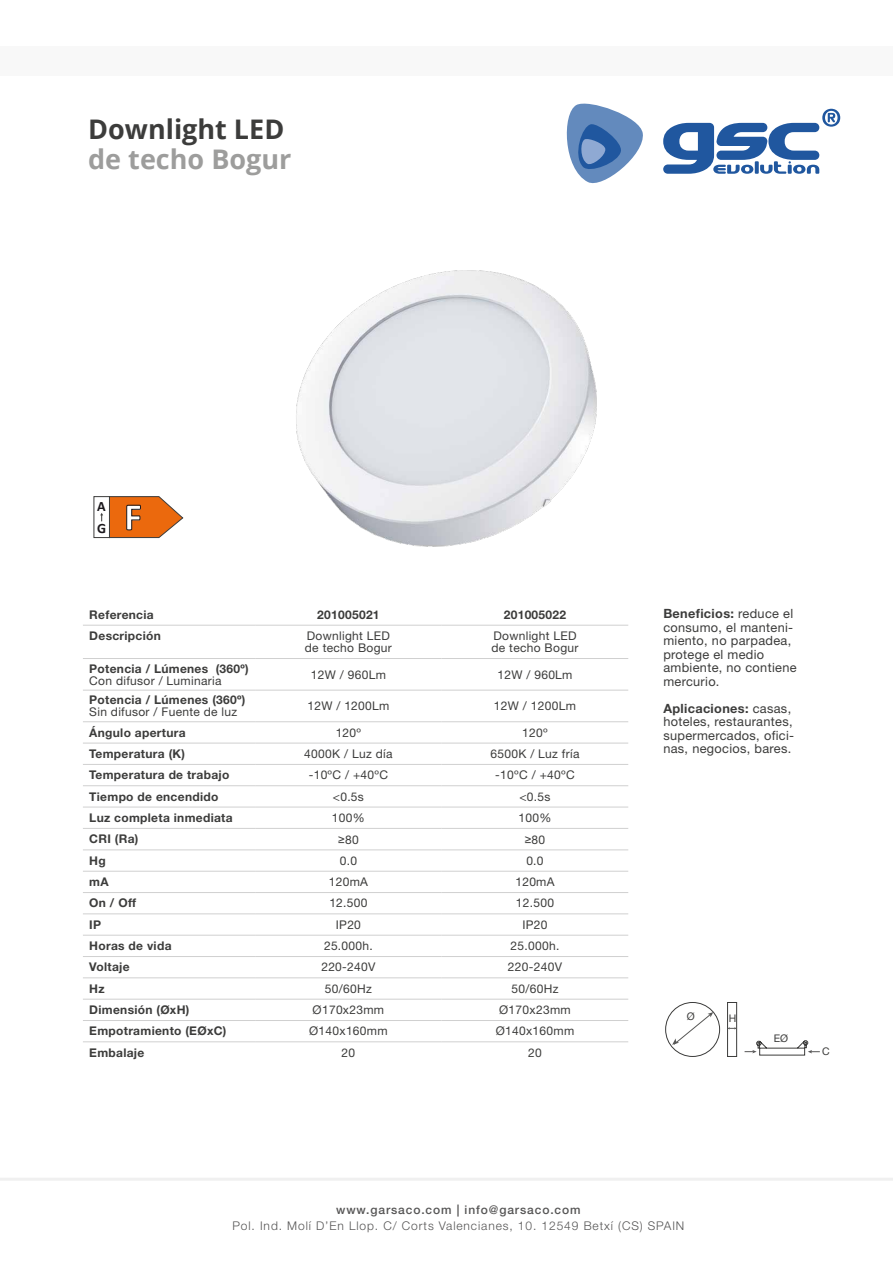
<style>
.page{position:relative;width:893px;height:1263px;background:#fff}
.page>*{position:absolute;margin:0;border:0;box-sizing:border-box;transform-origin:0 0}
.t1{font:700 38.85px "Calibri";color:#fff}
.t2{font:700 27px "Open Sans";color:#3c3c3b}
.t3{font:700 27px "Open Sans";color:#9d9d9c}
.t4{font:700 14.25px/22.6px "Calibri";color:#1b181c}
.t5{font:12.75px/13.5px "Helvetica Neue LT Std";letter-spacing:.025em;color:#3c3c3b}
.t6{font:12px/12px "Helvetica Neue LT Std";letter-spacing:.025em;color:#3c3c3b}
.t7{font:700 12px "Helvetica Neue LT Std";letter-spacing:.025em;color:#3c3c3b}
.t8{font:300 12px "Helvetica Neue";letter-spacing:.075em;color:#565555}
.t9{font:500 12px "Helvetica Neue";letter-spacing:.075em;color:#565555}
.t10{font:10.5px "Helvetica Neue LT Std";color:#3c3c3b}
.s1{font-family:"Arial Narrow"}
.s2{font-weight:700}
</style>
<div class="page">
<svg style="left:663px;top:109px;width:177px;height:65px"></svg>
<svg style="left:566px;top:103px;width:77px;height:81px"></svg>
<hr style="left:0;top:1178px;width:893px;height:3px;background:#f0f0f0">
<div style="left:0;top:47px;width:893px;height:29px;background:#f8f8f8"></div>
<img style="left:296px;top:270px;width:301px;height:277px">
<svg style="left:110px;top:496px;width:74px;height:42px"></svg>
<div style="left:94px;top:496px;width:16px;height:42px;background:#fff;border:1px solid #3c3c3b"></div>
<svg style="left:100px;top:513px;width:3px;height:8px"></svg>
<hr style="left:83px;top:658px;width:172px;height:1px;background:#d0d0d0">
<hr style="left:255px;top:658px;width:187px;height:1px;background:#d0d0d0">
<hr style="left:442px;top:658px;width:186px;height:1px;background:#d0d0d0">
<hr style="left:83px;top:690px;width:172px;height:1px;background:#d0d0d0">
<hr style="left:255px;top:690px;width:187px;height:1px;background:#d0d0d0">
<hr style="left:442px;top:690px;width:186px;height:1px;background:#d0d0d0">
<hr style="left:83px;top:721px;width:172px;height:1px;background:#d0d0d0">
<hr style="left:255px;top:721px;width:187px;height:1px;background:#d0d0d0">
<hr style="left:442px;top:721px;width:186px;height:1px;background:#d0d0d0">
<hr style="left:83px;top:743px;width:172px;height:1px;background:#d0d0d0">
<hr style="left:255px;top:743px;width:187px;height:1px;background:#d0d0d0">
<hr style="left:442px;top:743px;width:186px;height:1px;background:#d0d0d0">
<hr style="left:83px;top:764px;width:172px;height:1px;background:#d0d0d0">
<hr style="left:255px;top:764px;width:187px;height:1px;background:#d0d0d0">
<hr style="left:442px;top:764px;width:186px;height:1px;background:#d0d0d0">
<hr style="left:83px;top:785px;width:172px;height:1px;background:#d0d0d0">
<hr style="left:255px;top:785px;width:187px;height:1px;background:#d0d0d0">
<hr style="left:442px;top:785px;width:186px;height:1px;background:#d0d0d0">
<hr style="left:83px;top:807px;width:172px;height:1px;background:#d0d0d0">
<hr style="left:255px;top:807px;width:187px;height:1px;background:#d0d0d0">
<hr style="left:442px;top:807px;width:186px;height:1px;background:#d0d0d0">
<hr style="left:83px;top:828px;width:172px;height:1px;background:#d0d0d0">
<hr style="left:255px;top:828px;width:187px;height:1px;background:#d0d0d0">
<hr style="left:442px;top:828px;width:186px;height:1px;background:#d0d0d0">
<hr style="left:83px;top:849px;width:172px;height:1px;background:#d0d0d0">
<hr style="left:255px;top:849px;width:187px;height:1px;background:#d0d0d0">
<hr style="left:442px;top:849px;width:186px;height:1px;background:#d0d0d0">
<hr style="left:83px;top:871px;width:172px;height:1px;background:#d0d0d0">
<hr style="left:255px;top:871px;width:187px;height:1px;background:#d0d0d0">
<hr style="left:442px;top:871px;width:186px;height:1px;background:#d0d0d0">
<hr style="left:83px;top:892px;width:172px;height:1px;background:#d0d0d0">
<hr style="left:255px;top:892px;width:187px;height:1px;background:#d0d0d0">
<hr style="left:442px;top:892px;width:186px;height:1px;background:#d0d0d0">
<hr style="left:83px;top:913px;width:172px;height:1px;background:#d0d0d0">
<hr style="left:255px;top:913px;width:187px;height:1px;background:#d0d0d0">
<hr style="left:442px;top:913px;width:186px;height:1px;background:#d0d0d0">
<hr style="left:83px;top:935px;width:172px;height:1px;background:#d0d0d0">
<hr style="left:255px;top:935px;width:187px;height:1px;background:#d0d0d0">
<hr style="left:442px;top:935px;width:186px;height:1px;background:#d0d0d0">
<hr style="left:83px;top:956px;width:172px;height:1px;background:#d0d0d0">
<hr style="left:255px;top:956px;width:187px;height:1px;background:#d0d0d0">
<hr style="left:442px;top:956px;width:186px;height:1px;background:#d0d0d0">
<hr style="left:83px;top:977px;width:172px;height:1px;background:#d0d0d0">
<hr style="left:255px;top:977px;width:187px;height:1px;background:#d0d0d0">
<hr style="left:442px;top:977px;width:186px;height:1px;background:#d0d0d0">
<hr style="left:83px;top:999px;width:172px;height:1px;background:#d0d0d0">
<hr style="left:255px;top:999px;width:187px;height:1px;background:#d0d0d0">
<hr style="left:442px;top:999px;width:186px;height:1px;background:#d0d0d0">
<hr style="left:83px;top:1020px;width:172px;height:1px;background:#d0d0d0">
<hr style="left:255px;top:1020px;width:187px;height:1px;background:#d0d0d0">
<hr style="left:442px;top:1020px;width:186px;height:1px;background:#d0d0d0">
<hr style="left:83px;top:1041px;width:172px;height:1px;background:#d0d0d0">
<hr style="left:255px;top:1041px;width:187px;height:1px;background:#d0d0d0">
<hr style="left:442px;top:1041px;width:186px;height:1px;background:#d0d0d0">
<hr style="left:83px;top:625px;width:172px;height:1px;background:#d0d0d0">
<hr style="left:255px;top:625px;width:187px;height:1px;background:#d0d0d0">
<hr style="left:442px;top:625px;width:186px;height:1px;background:#d0d0d0">
<div style="left:665px;top:1002px;width:55px;height:55px;border:1px solid #3c3c3b;border-radius:50%"></div>
<svg style="left:672px;top:1012px;width:41px;height:33px"></svg>
<div style="left:727px;top:1002px;width:10px;height:55px;border:1px solid #3c3c3b"></div>
<svg style="left:727px;top:1027px;width:10px;height:2px"></svg>
<svg style="left:745px;top:1040px;width:75px;height:16px"></svg>
<h2 class="t2" style="left:88px;top:110px;width:198px">Downlight LED</h2>
<h2 class="t3" style="left:88px;top:140px;width:205px">de techo Bogur</h2>
<p class="t4" style="left:97px;top:494px;width:11px">A<br>G</p>
<h1 class="t1" style="left:124px;top:489px;width:19px">F</h1>
<p class="t7" style="left:89px;top:607px;width:66px">Referencia</p>
<p class="t7" style="left:317px;top:607px;width:64px">201005021</p>
<p class="t7" style="left:504px;top:607px;width:64px">201005022</p>
<p class="t7" style="left:89px;top:628px;width:73px">Descripción</p>
<p class="t6" style="left:305px;top:630px;width:89px">Downlight LED de techo Bogur</p>
<p class="t6" style="left:491px;top:630px;width:89px">Downlight LED de techo Bogur</p>
<p class="t7" style="left:89px;top:661px;width:161px">Potencia / Lúmenes (360º)</p>
<p class="t6" style="left:89px;top:674px;width:134px">Con difusor / Luminaria</p>
<p class="t6" style="left:311px;top:668px;width:77px">12W / 960Lm</p>
<p class="t6" style="left:497px;top:668px;width:77px">12W / 960Lm</p>
<p class="t7" style="left:89px;top:692px;width:158px">Potencia / Lúmenes (360º)</p>
<p class="t6" style="left:89px;top:706px;width:150px">Sin difusor / Fuente de luz</p>
<p class="t6" style="left:307px;top:700px;width:84px">12W / 1200Lm</p>
<p class="t6" style="left:494px;top:700px;width:84px">12W / 1200Lm</p>
<p class="t7" style="left:89px;top:725px;width:98px">Ángulo apertura</p>
<p class="t6" style="left:336px;top:726px;width:27px">120º</p>
<p class="t6" style="left:522px;top:726px;width:27px">120º</p>
<p class="t7" style="left:89px;top:746px;width:97px">Temperatura (K)</p>
<p class="t6" style="left:304px;top:748px;width:90px">4000K / Luz día</p>
<p class="t6" style="left:490px;top:748px;width:90px">6500K / Luz fría</p>
<p class="t7" style="left:89px;top:768px;width:142px">Temperatura de trabajo</p>
<p class="t6" style="left:309px;top:769px;width:81px">-10ºC / +40ºC</p>
<p class="t6" style="left:495px;top:769px;width:81px">-10ºC / +40ºC</p>
<p class="t7" style="left:89px;top:789px;width:131px">Tiempo de encendido</p>
<p class="t6" style="left:333px;top:790px;width:33px">&lt;0.5s</p>
<p class="t6" style="left:519px;top:790px;width:33px">&lt;0.5s</p>
<p class="t7" style="left:89px;top:810px;width:145px">Luz completa inmediata</p>
<p class="t6" style="left:332px;top:811px;width:34px">100%</p>
<p class="t6" style="left:518px;top:811px;width:34px">100%</p>
<p class="t7" style="left:89px;top:832px;width:51px">CRI (Ra)</p>
<p class="t6" style="left:338px;top:833px;width:22px"><span class="s1">≥</span>80</p>
<p class="t6" style="left:525px;top:833px;width:22px"><span class="s1">≥</span>80</p>
<p class="t7" style="left:89px;top:853px;width:18px">Hg</p>
<p class="t6" style="left:340px;top:854px;width:19px">0.0</p>
<p class="t6" style="left:526px;top:854px;width:19px">0.0</p>
<p class="t7" style="left:89px;top:874px;width:21px">mA</p>
<p class="t6" style="left:329px;top:876px;width:41px">120mA</p>
<p class="t6" style="left:515px;top:876px;width:41px">120mA</p>
<p class="t7" style="left:89px;top:896px;width:48px">On / Off</p>
<p class="t6" style="left:329px;top:897px;width:40px">12.500</p>
<p class="t6" style="left:516px;top:897px;width:40px">12.500</p>
<p class="t7" style="left:89px;top:917px;width:13px">IP</p>
<p class="t6" style="left:336px;top:918px;width:27px">IP20</p>
<p class="t6" style="left:522px;top:918px;width:27px">IP20</p>
<p class="t7" style="left:89px;top:938px;width:84px">Horas de vida</p>
<p class="t6" style="left:324px;top:940px;width:50px">25.000h.</p>
<p class="t6" style="left:511px;top:940px;width:50px">25.000h.</p>
<p class="t7" style="left:89px;top:960px;width:42px">Voltaje</p>
<p class="t6" style="left:321px;top:961px;width:56px">220-240V</p>
<p class="t6" style="left:508px;top:961px;width:56px">220-240V</p>
<p class="t7" style="left:89px;top:981px;width:17px">Hz</p>
<p class="t6" style="left:325px;top:982px;width:48px">50/60Hz</p>
<p class="t6" style="left:511px;top:982px;width:48px">50/60Hz</p>
<p class="t7" style="left:89px;top:1002px;width:102px">Dimensión (ØxH)</p>
<p class="t6" style="left:313px;top:1004px;width:73px">Ø170x23mm</p>
<p class="t6" style="left:499px;top:1004px;width:73px">Ø170x23mm</p>
<p class="t7" style="left:89px;top:1024px;width:139px">Empotramiento (EØxC)</p>
<p class="t6" style="left:309px;top:1025px;width:80px">Ø140x160mm</p>
<p class="t6" style="left:496px;top:1025px;width:80px">Ø140x160mm</p>
<p class="t7" style="left:89px;top:1045px;width:57px">Embalaje</p>
<p class="t6" style="left:342px;top:1046px;width:15px">20</p>
<p class="t6" style="left:528px;top:1046px;width:15px">20</p>
<p class="t5" style="left:663px;top:607px;width:135px"><span class="s2">Beneficios:</span> reduce el consumo, el manteni&shy;miento, no parpadea, protege el medio ambiente, no contiene mercurio.</p>
<p class="t5" style="left:663px;top:701px;width:132px"><span class="s2">Aplicaciones:</span> casas, hoteles, restaurantes, supermercados, ofici&shy;nas, negocios, bares.</p>
<p class="t10" style="left:687px;top:1010px;width:9px">Ø</p>
<p class="t10" style="left:729px;top:1012px;width:9px">H</p>
<p class="t10" style="left:774px;top:1032px;width:16px">EØ</p>
<p class="t10" style="left:822px;top:1045px;width:9px">C</p>
<p class="t9" style="left:336px;top:1202px;width:246px">www.garsaco.com | info@garsaco.com</p>
<p class="t8" style="left:232px;top:1219px;width:453px">Pol. Ind. Molí D’En Llop. C/ Corts Valencianes, 10. 12549 Betxí (CS) SPAIN</p>
</div>
